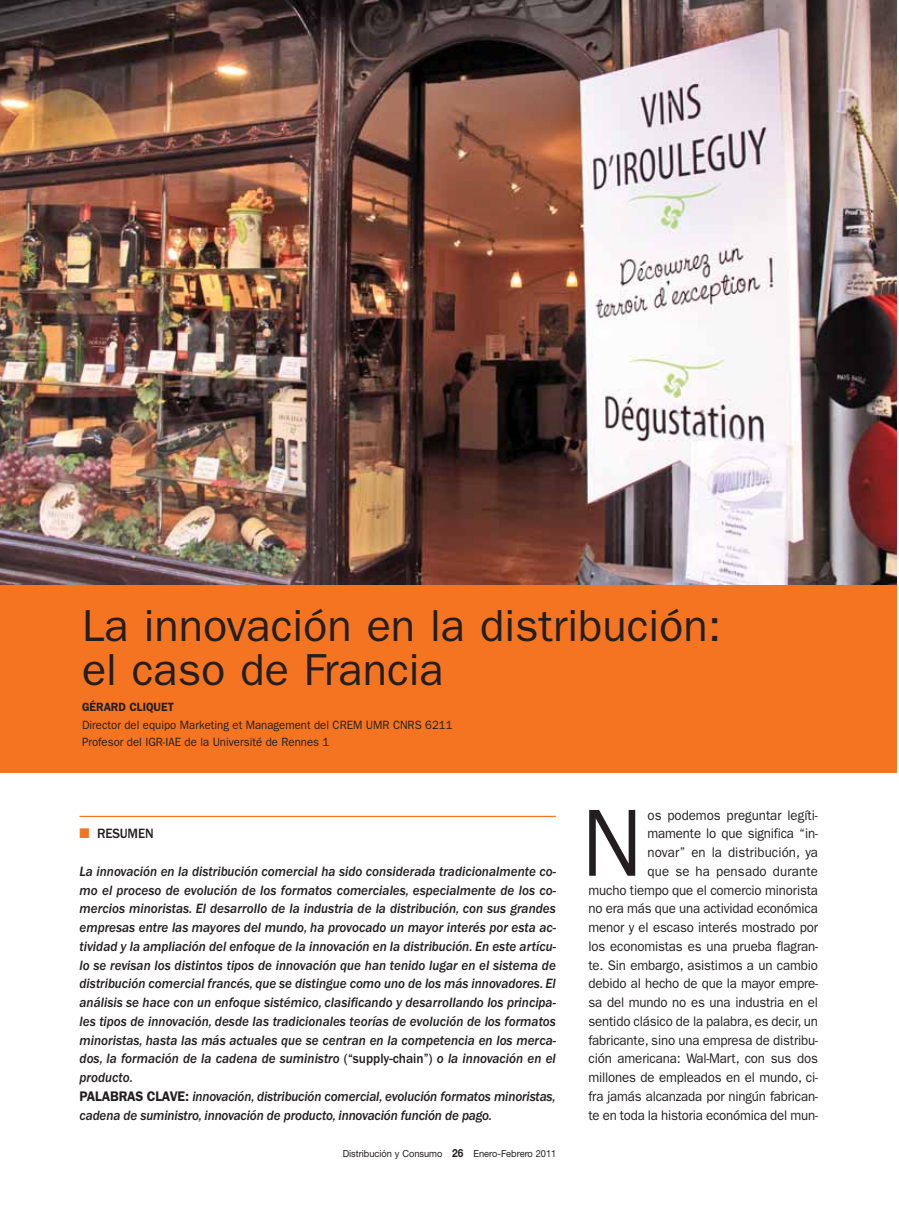
<style>
.page{position:relative;width:899px;height:1218px;background:#fff}
.page>*{position:absolute;margin:0;border:0;box-sizing:border-box;transform-origin:0 0}
.t1{font:95.85px "Franklin Gothic";color:#231f20;scale:.95 1}
.t2{font:45px/43.5px "Franklin Gothic";color:#231f20}
.t3{font:italic 500 13.95px/18.8px "Franklin Gothic";color:#231f20;scale:.95 1}
.t4{font:13.95px/18.8px "Franklin Gothic";letter-spacing:-.01em;color:#231f20;text-align:right;scale:.95 1}
.t5{font:500 13.95px "Franklin Gothic";letter-spacing:-.01em;color:#231f20;scale:.95 1}
.t6{font:12px/17.7px "Franklin Gothic";color:#231f20;scale:.95 1}
.t7{font:600 12px "Franklin Gothic";color:#231f20;scale:.95 1}
.t8{font:9.75px "Helvetica Neue";color:#231f20;scale:.95 1}
.s1{color:#f47421}
.s2{font-style:normal}
.s3{font-weight:600;font-style:normal}
.s4{font-weight:700;font-size:11.25px}
</style>
<div class="page">
<div style="left:0;top:31px;width:896px;height:741px;background:#f47421"></div>
<img style="left:0;top:0;width:896px;height:584px">
<hr style="left:80px;top:816px;width:476px;height:1px;background:#f47421">
<h2 class="t2" style="left:82px;top:608px;width:641px">La innovación en la distribución: el caso de Francia</h2>
<p class="t7" style="left:82px;top:703px;width:98px">GÉRARD CLIQUET</p>
<p class="t6" style="left:82px;top:717px;width:392px">Director del equipo Marketing et Management del CREM UMR CNRS 6211<br>Profesor del IGR-IAE de la Université de Rennes 1</p>
<p class="t5" style="left:80px;top:829px;width:80px"><span class="s1">■</span> RESUMEN</p>
<p class="t3" style="left:80px;top:863px;width:503px">La innovación en la distribución comercial ha sido considerada tradicionalmente co&shy;mo el proceso de evolución de los formatos comerciales, especialmente de los co&shy;mercios minoristas. El desarrollo de la industria de la distribución, con sus grandes empresas entre las mayores del mundo, ha provocado un mayor interés por esta ac&shy;tividad y la ampliación del enfoque de la innovación en la distribución. En este artícu&shy;lo se revisan los distintos tipos de innovación que han tenido lugar en el sistema de distribución comercial francés, que se distingue como uno de los más innovadores. El análisis se hace con un enfoque sistémico, clasificando y desarrollando los principa&shy;les tipos de innovación, desde las tradicionales teorías de evolución de los formatos minoristas, hasta las más actuales que se centran en la competencia en los merca&shy;dos, la formación de la cadena de suministro <span class="s2">(“supply-chain”)</span> o la innovación en el producto.<br><span class="s3">PALABRAS CLAVE:</span> innovación, distribución comercial, evolución formatos minoristas, cadena de suministro, innovación de producto, innovación función de pago.</p>
<p class="t8" style="left:343px;top:1149px;width:226px">Distribución y Consumo <span class="s4">26</span> Enero-Febrero 2011</p>
<p class="t4" style="left:588px;top:806px;width:243px">os podemos preguntar legíti-<br>mamente lo que significa “in-<br>novar” en la distribución, ya<br>que se ha pensado durante<br>mucho tiempo que el comercio minorista no era más que una actividad económica menor y el escaso interés mostrado por los economistas es una prueba flagran&shy;te. Sin embargo, asistimos a un cambio debido al hecho de que la mayor empre&shy;sa del mundo no es una industria en el sentido clásico de la palabra, es decir, un fabricante, sino una empresa de distribu&shy;ción americana: Wal-Mart, con sus dos millones de empleados en el mundo, ci&shy;fra jamás alcanzada por ningún fabrican&shy;te en toda la historia económica del mun-</p>
<h1 class="t1" style="left:582px;top:810px;width:65px">N</h1>
</div>
